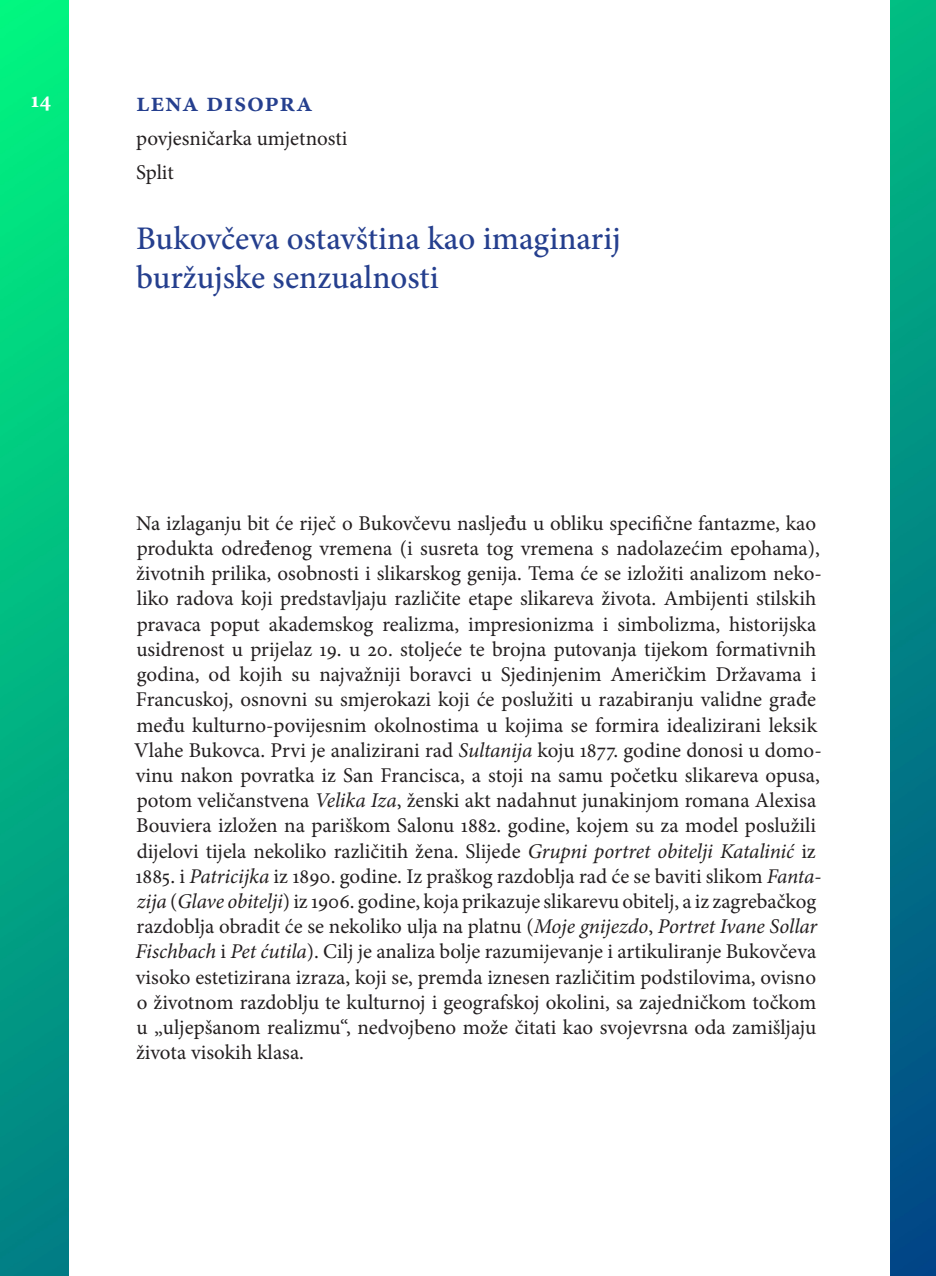
<style>
.page{position:relative;width:936px;height:1276px;background:#fff}
.page>*{position:absolute;margin:0;border:0;box-sizing:border-box;transform-origin:0 0}
.t1{font:500 33px/39.6px "Minion Pro";letter-spacing:-.005em;color:#253f8e}
.t2{font:600 28px "Minion Pro";letter-spacing:.025em;color:#253f8e}
.t3{font:700 23px "Minion Pro";color:#fff}
.t4{font:21px/25.2px "Minion Pro";color:#231f20}
.s1{font-style:italic}
</style>
<div class="page">
<img style="left:890px;top:0;width:45px;height:1276px">
<img style="left:0;top:0;width:68px;height:1276px">
<p class="t3" style="left:31px;top:84px;width:22px">14</p>
<p class="t2" style="left:136px;top:83px;width:178px">lena disopra</p>
<p class="t4" style="left:136px;top:126px;width:213px">povjesničarka umjetnosti</p>
<p class="t4" style="left:136px;top:160px;width:39px">Split</p>
<p class="t1" style="left:136px;top:218px;width:487px">Bukovčeva ostavština kao imaginarij buržujske senzualnosti</p>
<p class="t4" style="left:134px;top:510px;width:689px">Na izlaganju bit će riječ o Bukovčevu nasljeđu u obliku specifične fantazme, kao produkta određenog vremena (i susreta tog vremena s nadolazećim epohama), životnih prilika, osobnosti i slikarskog genija. Tema će se izložiti analizom neko&shy;liko radova koji predstavljaju različite etape slikareva života. Ambijenti stilskih pravaca poput akademskog realizma, impresionizma i simbolizma, historijska usidrenost u prijelaz 19. u 20. stoljeće te brojna putovanja tijekom formativnih godina, od kojih su najvažniji boravci u Sjedinjenim Američkim Državama i Francuskoj, osnovni su smjerokazi koji će poslužiti u razabiranju validne građe među kulturno-povijesnim okolnostima u kojima se formira idealizirani leksik Vlahe Bukovca. Prvi je analizirani rad <span class="s1">Sultanija</span> koju 1877. godine donosi u domo&shy;vinu nakon povratka iz San Francisca, a stoji na samu početku slikareva opusa, potom veličanstvena <span class="s1">Velika Iza</span>, ženski akt nadahnut junakinjom romana Alexisa Bouviera izložen na pariškom Salonu 1882. godine, kojem su za model poslužili dijelovi tijela nekoliko različitih žena. Slijede <span class="s1">Grupni portret obitelji Katalinić</span> iz 1885. i <span class="s1">Patricijka</span> iz 1890. godine. Iz praškog razdoblja rad će se baviti slikom <span class="s1">Fanta&shy;zija</span> (<span class="s1">Glave obitelji</span>) iz 1906. godine, koja prikazuje slikarevu obitelj, a iz zagrebačkog razdoblja obradit će se nekoliko ulja na platnu (<span class="s1">Moje gnijezdo</span>, <span class="s1">Portret Ivane Sollar Fischbach</span> i <span class="s1">Pet ćutila</span>). Cilj je analiza bolje razumijevanje i artikuliranje Bukovčeva visoko estetizirana izraza, koji se, premda iznesen različitim podstilovima, ovisno o životnom razdoblju te kulturnoj i geografskoj okolini, sa zajedničkom točkom u „uljepšanom realizmu“, nedvojbeno može čitati kao svojevrsna oda zamišljaju života visokih klasa.</p>
</div>
